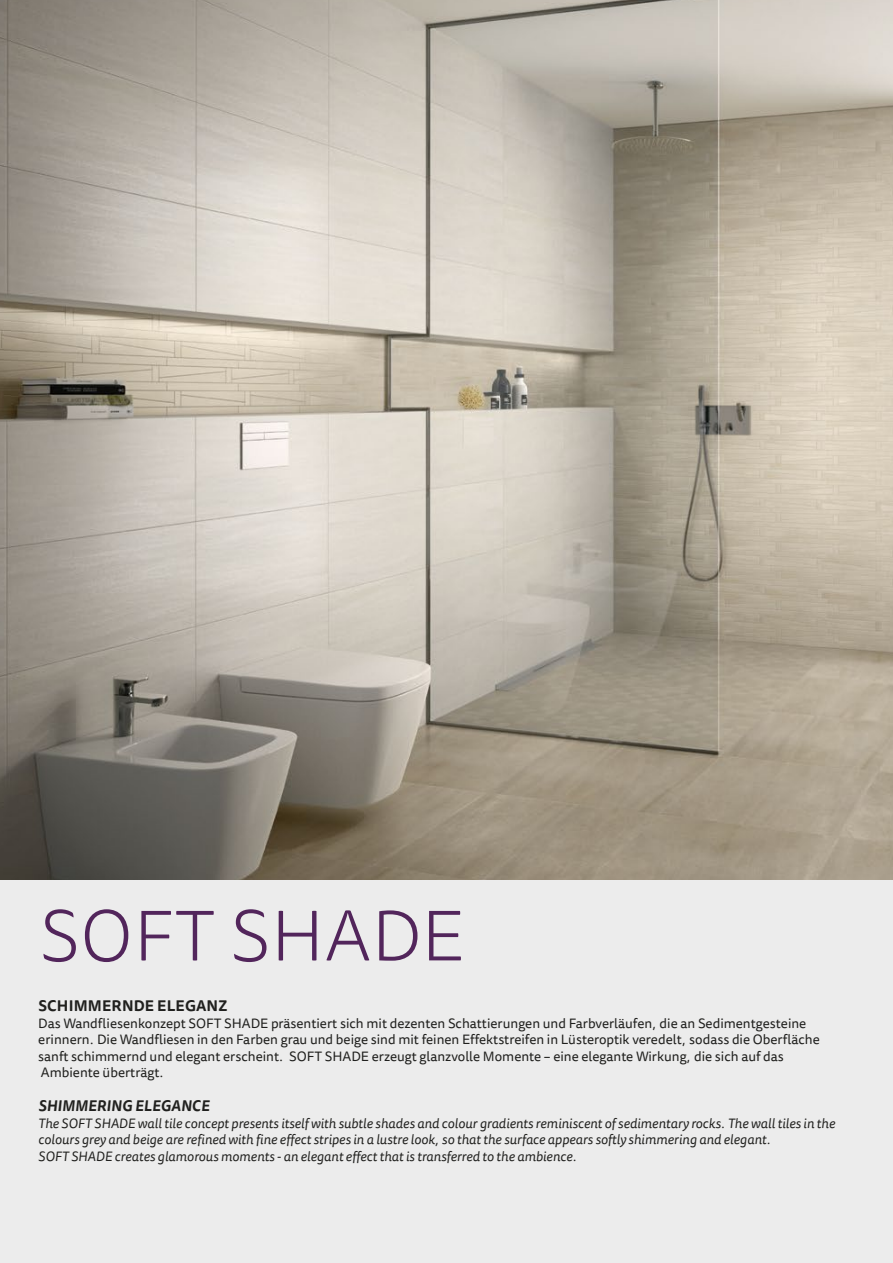
<style>
.page{position:relative;width:893px;height:1263px;background:#fff}
.page>*{position:absolute;margin:0;border:0;box-sizing:border-box;transform-origin:0 0}
.t1{font:300 72px "Tisa Sans Pro";letter-spacing:.01em;color:#52255b}
.linksbuendig_Zabstan{font:700 15px "Tisa Sans Pro";letter-spacing:.01em;color:#20201e}
.linksbuendig_Zabstan-2{font:italic 700 15px "Tisa Sans Pro";letter-spacing:.01em;color:#20201e}
.linksbuendig_Zabstan-3{font:13.5px/16.5px "Tisa Sans Pro";color:#20201e}
.linksbuendig_Zabstan-4{font:italic 13.5px/16.5px "Tisa Sans Pro";color:#20201e}
</style>
<div class="page">
<img style="left:0;top:0;width:893px;height:880px">
<div style="left:0;top:880px;width:893px;height:383px;background:#ececec"></div>
<p class="t1" style="left:40px;top:889px;width:426px">SOFT SHADE</p>
<p class="linksbuendig_Zabstan" style="left:38px;top:995px;width:191px">SCHIMMERNDE ELEGANZ</p>
<p class="linksbuendig_Zabstan-3" style="left:38px;top:1015px;width:783px">Das Wandfliesenkonzept SOFT SHADE präsentiert sich mit dezenten Schattierungen und Farbverläufen, die an Sedimentgesteine erinnern. Die Wandfliesen in den Farben grau und beige sind mit feinen Effektstreifen in Lüsteroptik veredelt, sodass die Oberfläche</p>
<p class="linksbuendig_Zabstan-3" style="left:38px;top:1048px;width:747px">sanft schimmernd und elegant erscheint. SOFT SHADE erzeugt glanzvolle Momente – eine elegante Wirkung, die sich auf das</p>
<p class="linksbuendig_Zabstan-3" style="left:41px;top:1064px;width:125px">Ambiente überträgt.</p>
<p class="linksbuendig_Zabstan-2" style="left:38px;top:1095px;width:173px">SHIMMERING ELEGANCE</p>
<p class="linksbuendig_Zabstan-4" style="left:38px;top:1115px;width:798px">The SOFT SHADE wall tile concept presents itself with subtle shades and colour gradients reminiscent of sedimentary rocks. The wall tiles in the colours grey and beige are refined with fine effect stripes in a lustre look, so that the surface appears softly shimmering and elegant.</p>
<p class="linksbuendig_Zabstan-4" style="left:38px;top:1148px;width:540px">SOFT SHADE creates glamorous moments - an elegant effect that is transferred to the ambience.</p>
</div>
